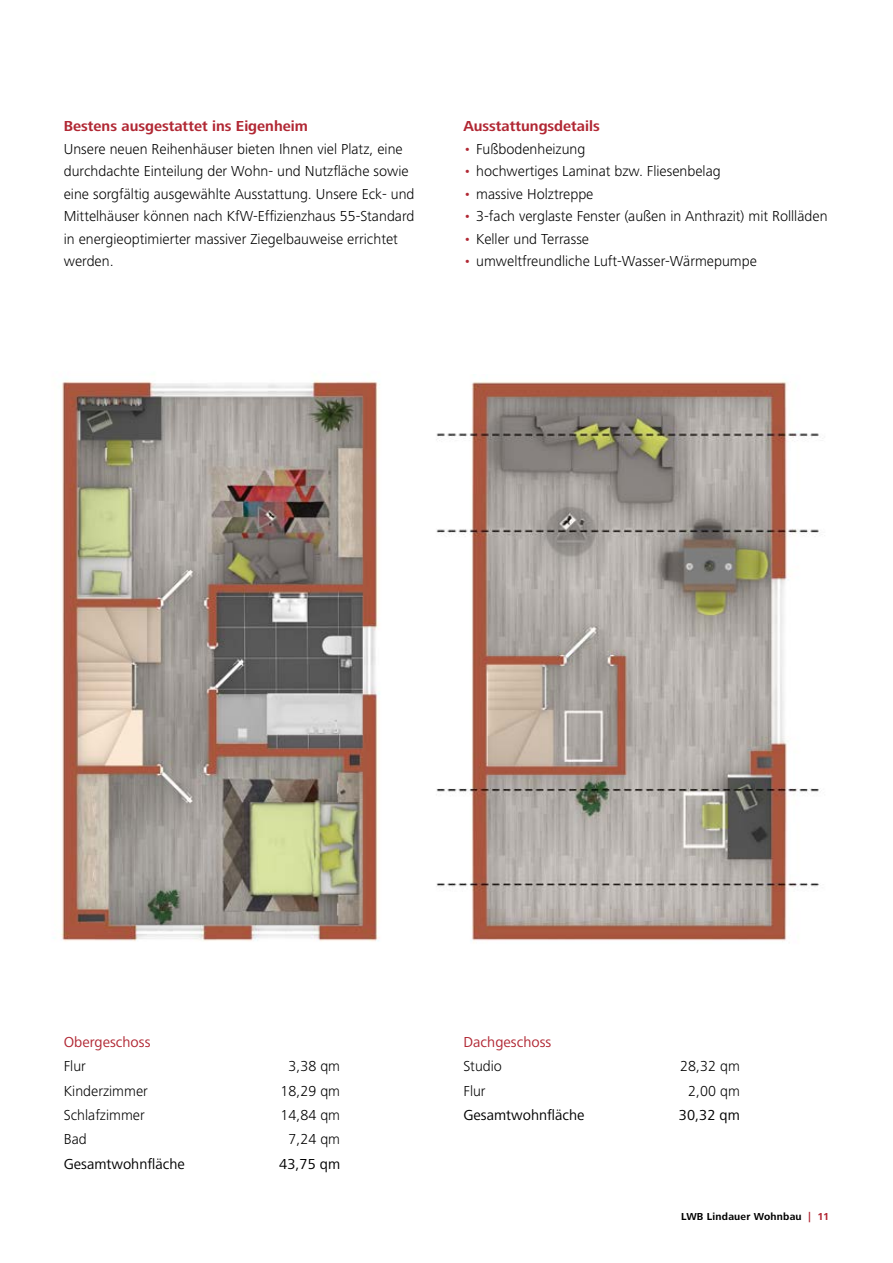
<style>
.page{position:relative;width:893px;height:1263px;background:#fff}
.page>*{position:absolute;margin:0;border:0;box-sizing:border-box;transform-origin:0 0}
.t1{font:300 15px/22.5px "Frutiger Next LT";color:#000}
.t2{font:700 15px "Frutiger Next LT";color:#b12733}
.t3{font:15px "Frutiger Next LT";color:#000}
.t4{font:15px "Frutiger Next LT";color:#b12733}
.t5{font:700 10.5px "Frutiger Next LT";letter-spacing:.015em;color:#000}
.s1{color:#b12733}
</style>
<div class="page">
<img style="left:53px;top:374px;width:422px;height:567px">
<img style="left:425px;top:375px;width:394px;height:566px">
<p class="t2" style="left:64px;top:118px;width:246px">Bestens ausgestattet ins Eigenheim</p>
<p class="t1" style="left:64px;top:138px;width:352px">Unsere neuen Reihenhäuser bieten Ihnen viel Platz, eine durchdachte Einteilung der Wohn- und Nutzfläche sowie eine sorgfältig ausgewählte Ausstattung. Unsere Eck- und Mittelhäuser können nach KfW-Effizienzhaus 55-Standard in energieoptimierter massiver Ziegelbauweise errichtet werden.</p>
<p class="t2" style="left:463px;top:118px;width:138px">Ausstattungsdetails</p>
<p class="t1" style="left:463px;top:138px;width:123px"><span class="s1">•</span> Fußbodenheizung</p>
<p class="t1" style="left:463px;top:160px;width:259px"><span class="s1">•</span> hochwertiges Laminat bzw. Fliesenbelag</p>
<p class="t1" style="left:463px;top:183px;width:131px"><span class="s1">•</span> massive Holztreppe</p>
<p class="t1" style="left:463px;top:205px;width:366px"><span class="s1">•</span> 3-fach verglaste Fenster (außen in Anthrazit) mit Rollläden</p>
<p class="t1" style="left:463px;top:228px;width:127px"><span class="s1">•</span> Keller und Terrasse</p>
<p class="t1" style="left:463px;top:250px;width:295px"><span class="s1">•</span> umweltfreundliche Luft-Wasser-Wärmepumpe</p>
<p class="t4" style="left:64px;top:1034px;width:88px">Obergeschoss</p>
<p class="t1" style="left:64px;top:1055px;width:24px">Flur</p>
<p class="t1" style="left:289px;top:1055px;width:53px">3,38 qm</p>
<p class="t1" style="left:64px;top:1079px;width:86px">Kinderzimmer</p>
<p class="t1" style="left:281px;top:1079px;width:61px">18,29 qm</p>
<p class="t1" style="left:64px;top:1104px;width:83px">Schlafzimmer</p>
<p class="t1" style="left:281px;top:1104px;width:61px">14,84 qm</p>
<p class="t1" style="left:64px;top:1128px;width:25px">Bad</p>
<p class="t1" style="left:289px;top:1128px;width:53px">7,24 qm</p>
<p class="t3" style="left:64px;top:1155px;width:123px">Gesamtwohnfläche</p>
<p class="t3" style="left:279px;top:1155px;width:62px">43,75 qm</p>
<p class="t4" style="left:463px;top:1034px;width:89px">Dachgeschoss</p>
<p class="t1" style="left:463px;top:1055px;width:40px">Studio</p>
<p class="t1" style="left:680px;top:1055px;width:61px">28,32 qm</p>
<p class="t1" style="left:463px;top:1079px;width:24px">Flur</p>
<p class="t1" style="left:688px;top:1079px;width:53px">2,00 qm</p>
<p class="t3" style="left:463px;top:1107px;width:123px">Gesamtwohnfläche</p>
<p class="t3" style="left:679px;top:1107px;width:62px">30,32 qm</p>
<p class="t5" style="left:681px;top:1211px;width:150px">LWB Lindauer Wohnbau <span class="s1">| 11</span></p>
</div>
